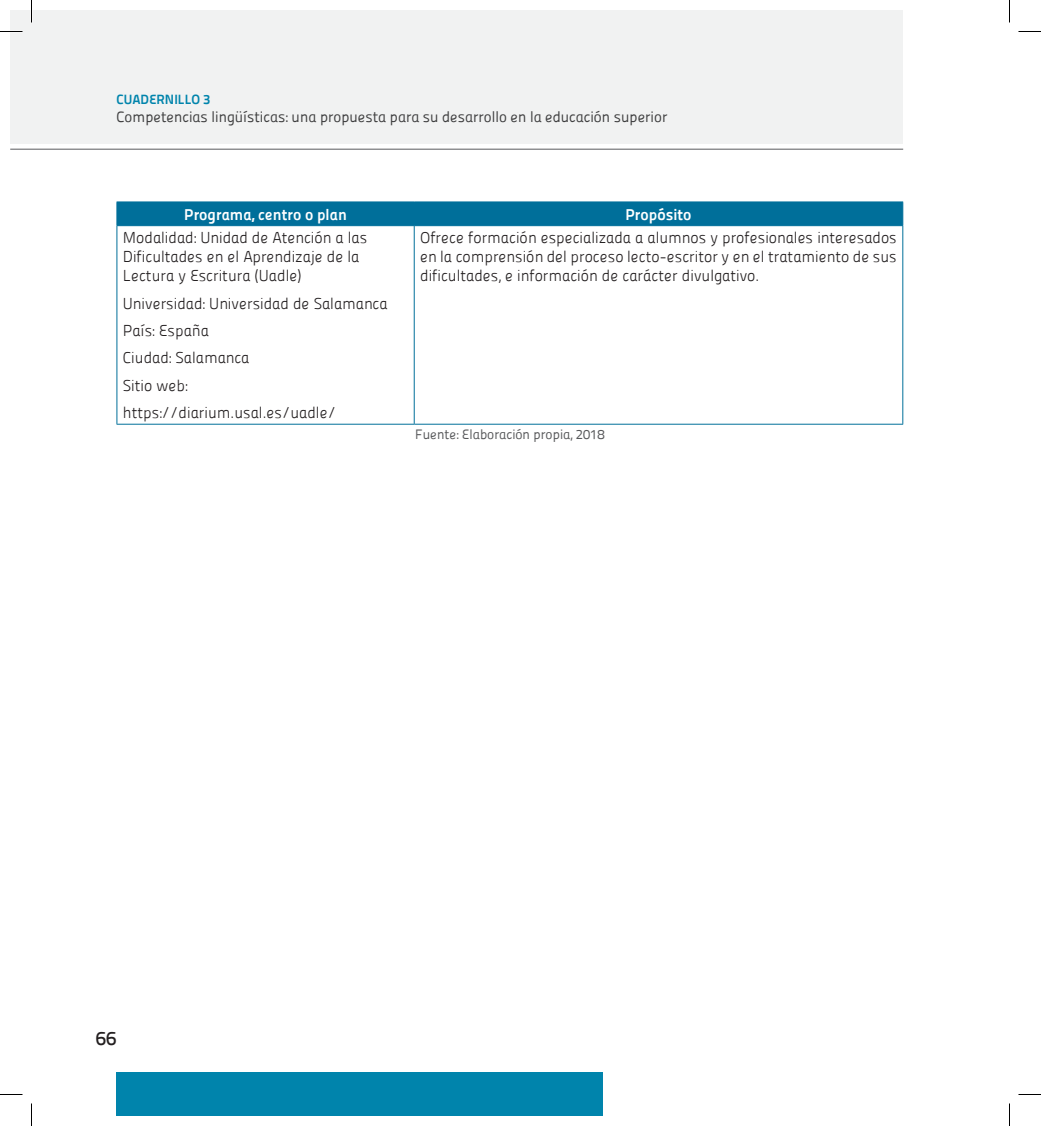
<style>
.page{position:relative;width:1041px;height:1126px;background:#fff}
.page>*{position:absolute;margin:0;border:0;box-sizing:border-box;transform-origin:0 0}
.t1{font:19.5px "Panefresco 600 wt";color:#231f20}
.t2{font:15.75px/18.9px "Panefresco 250 wt";color:#231f20}
.t3{font:15.75px "Panefresco 800 wt";color:#fff}
.t4{font:15px "Panefresco 400 wt";color:#3e3e3f}
.t5{font:13.5px "Panefresco 400 wt";color:#57585a}
.t6{font:13.5px "Panefresco 800 wt";color:#0084ac}
</style>
<div class="page">
<div style="left:10px;top:10px;width:893px;height:134px;background:#f1f2f2"></div>
<hr style="left:10px;top:149px;width:893px;height:1px;background:#6c6d70">
<div style="left:117px;top:1073px;width:486px;height:43px;background:#0084ac"></div>
<div style="left:117px;top:202px;width:786px;height:23px;background:#006f9a"></div>
<hr style="left:117px;top:225px;width:297px;height:1px;background:#006f9a">
<hr style="left:414px;top:225px;width:489px;height:1px;background:#006f9a">
<hr style="left:117px;top:226px;width:1px;height:198px;background:#006f9a">
<hr style="left:117px;top:424px;width:297px;height:1px;background:#006f9a">
<hr style="left:414px;top:226px;width:1px;height:198px;background:#006f9a">
<hr style="left:902px;top:226px;width:1px;height:198px;background:#006f9a">
<hr style="left:414px;top:424px;width:489px;height:1px;background:#006f9a">
<svg style="left:0;top:31px;width:22px;height:1px"></svg>
<svg style="left:1018px;top:31px;width:23px;height:1px"></svg>
<svg style="left:0;top:1094px;width:22px;height:1px"></svg>
<svg style="left:1018px;top:1094px;width:23px;height:1px"></svg>
<svg style="left:31px;top:0;width:1px;height:22px"></svg>
<svg style="left:31px;top:1103px;width:1px;height:23px"></svg>
<svg style="left:1009px;top:0;width:1px;height:22px"></svg>
<svg style="left:1009px;top:1103px;width:1px;height:23px"></svg>
<p class="t6" style="left:117px;top:89px;width:95px">CUADERNILLO 3</p>
<p class="t4" style="left:117px;top:106px;width:552px">Competencias lingüísticas: una propuesta para su desarrollo en la educación superior</p>
<p class="t3" style="left:184px;top:202px;width:164px">Programa, centro o plan</p>
<p class="t3" style="left:625px;top:202px;width:68px">Propósito</p>
<p class="t2" style="left:123px;top:228px;width:246px">Modalidad: Unidad de Atención a las<br>Dificultades en el Aprendizaje de la<br>Lectura y Escritura (Uadle)</p>
<p class="t2" style="left:123px;top:289px;width:266px;line-height:27.5px">Universidad: Universidad de Salamanca<br>País: España<br>Ciudad: Salamanca<br>Sitio web: https://diarium.usal.es/uadle/</p>
<p class="t2" style="left:420px;top:228px;width:478px;text-align:justify">Ofrece formación especializada a alumnos y profesionales interesados en la comprensión del proceso lecto-escritor y en el tratamiento de sus dificultades, e información de carácter divulgativo.</p>
<p class="t1" style="left:96px;top:1024px;width:22px">66</p>
<p class="t5" style="left:415px;top:424px;width:191px">Fuente: Elaboración propia, 2018</p>
</div>
